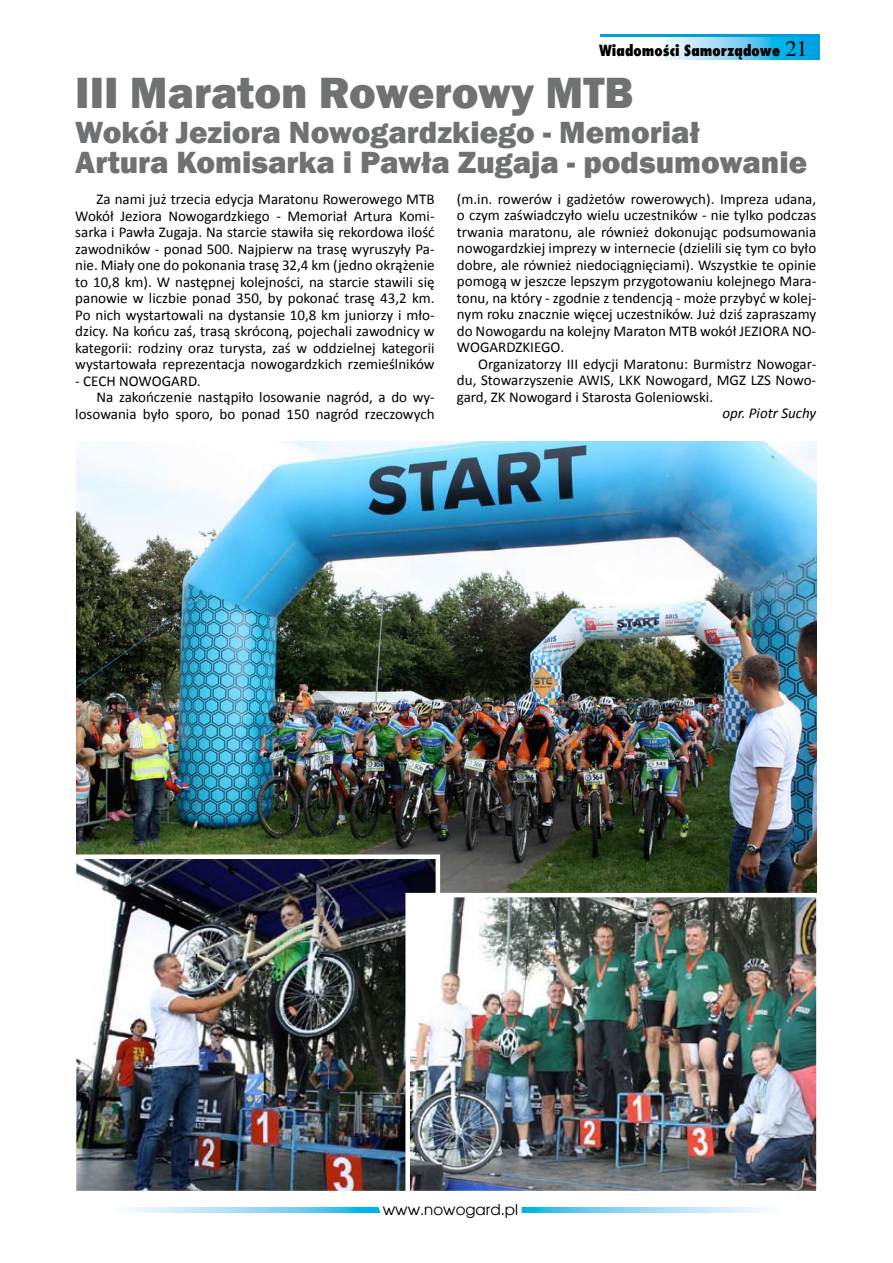
<style>
.page{position:relative;width:893px;height:1263px;background:#fff}
.page>*{position:absolute;margin:0;border:0;box-sizing:border-box;transform-origin:0 0}
.t1{font:800 45px "Franklin Gothic";color:#707173}
.t2{font:800 31.5px/30px "Franklin Gothic";color:#707173}
.t3{font:22.5px "Times";color:#000}
.t4{font:15px/16.5px "Calibri";color:#000;text-align:justify}
.t5{font:800 15px "Fujiyama";color:#000}
.t6{font:15px "Avalon";color:#000}
.t7{font:italic 15px "Calibri";color:#000}
</style>
<div class="page">
<div style="left:600px;top:34px;width:220px;height:26px;background:#009ee0"></div>
<svg style="left:600px;top:37px;width:200px;height:22px;background:#a5e0f5"></svg>
<svg style="left:527px;top:1208px;width:241px;height:5px"></svg>
<svg style="left:125px;top:1208px;width:245px;height:5px"></svg>
<svg style="left:370px;top:1207px;width:157px;height:6px"></svg>
<img style="left:76px;top:441px;width:740px;height:450px">
<img style="left:76px;top:852px;width:366px;height:339px">
<img style="left:403px;top:891px;width:414px;height:300px">
<h3 class="t3" style="left:785px;top:36px;width:24px">21</h3>
<p class="t5" style="left:599px;top:40px;width:182px">Wiadomości Samorządowe</p>
<h1 class="t1" style="left:75px;top:64px;width:560px">III Maraton Rowerowy MTB</h1>
<h2 class="t2" style="left:75px;top:117px;width:733px">Wokół Jeziora Nowogardzkiego - Memoriał<br>Artura Komisarka i Pawła Zugaja - podsumowanie</h2>
<p class="t4" style="left:75px;top:190px;width:361px;text-indent:21px">Za nami już trzecia edycja Maratonu Rowerowego MTB Wokół Jeziora Nowogardzkiego - Memoriał Artura Komi&shy;sarka i Pawła Zugaja. Na starcie stawiła się rekordowa ilość zawodników - ponad 500. Najpierw na trasę wyruszyły Pa&shy;nie. Miały one do pokonania trasę 32,4 km (jedno okrążenie to 10,8 km). W następnej kolejności, na starcie stawili się panowie w liczbie ponad 350, by pokonać trasę 43,2 km.<br>Po nich wystartowali na dystansie 10,8 km juniorzy i mło&shy;dzicy. Na końcu zaś, trasą skróconą, pojechali zawodnicy w kategorii: rodziny oraz turysta, zaś w oddzielnej kategorii wystartowała reprezentacja nowogardzkich rzemieślników</p>
<p class="t4" style="left:75px;top:372px;width:127px">- CECH NOWOGARD.</p>
<p class="t4" style="left:97px;top:388px;width:340px">Na zakończenie nastąpiło losowanie nagród, a do wy-</p>
<p class="t4" style="left:75px;top:405px;width:361px">losowania było sporo, bo ponad 150 nagród rzeczowych</p>
<p class="t4" style="left:457px;top:190px;width:361px">(m.in. rowerów i gadżetów rowerowych). Impreza udana, o czym zaświadczyło wielu uczestników - nie tylko podczas trwania maratonu, ale również dokonując podsumowania nowogardzkiej imprezy w internecie (dzielili się tym co było dobre, ale również niedociągnięciami). Wszystkie te opinie pomogą w jeszcze lepszym przygotowaniu kolejnego Mara&shy;tonu, na który - zgodnie z tendencją - może przybyć w kolej&shy;nym roku znacznie więcej uczestników. Już dziś zapraszamy do Nowogardu na kolejny Maraton MTB wokół JEZIORA NO-WOGARDZKIEGO.</p>
<p class="t4" style="left:457px;top:355px;width:361px;text-indent:21px">Organizatorzy III edycji Maratonu: Burmistrz Nowogar&shy;du, Stowarzyszenie AWIS, LKK Nowogard, MGZ LZS Nowo&shy;gard, ZK Nowogard i Starosta Goleniowski.</p>
<p class="t7" style="left:722px;top:404px;width:95px">opr. Piotr Suchy</p>
<p class="t6" style="left:383px;top:1200px;width:137px">www.nowogard.pl</p>
</div>
